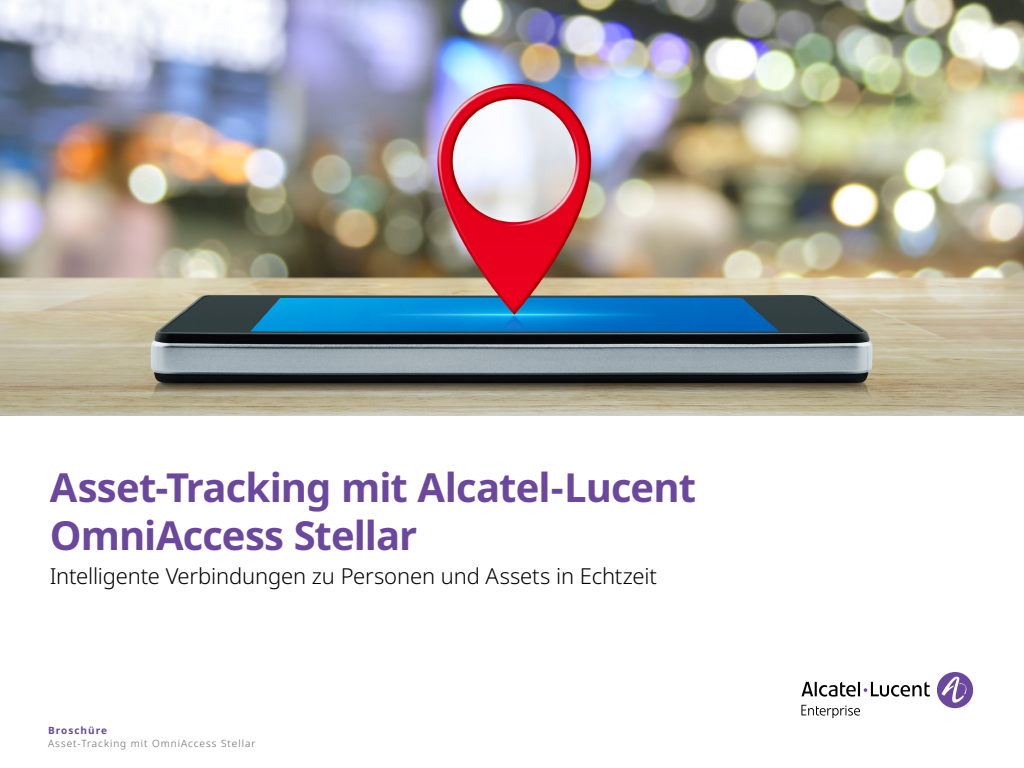
<style>
.page{position:relative;width:1024px;height:768px;background:#fff}
.page>*{position:absolute;margin:0;border:0;box-sizing:border-box;transform-origin:0 0}
.t1{font:700 40px/48px "Noto Sans";letter-spacing:-.025em;color:#6b489d}
.t2{font:300 22px "Noto Sans";letter-spacing:-.01em;color:#000}
.t3{font:300 10px "Noto Sans";letter-spacing:.1em;color:#5f636a}
.t4{font:700 10px "Noto Sans";letter-spacing:.1em;color:#6b489d}
</style>
<div class="page">
<svg style="left:801px;top:672px;width:172px;height:46px"></svg>
<img style="left:0;top:0;width:1024px;height:416px">
<h1 class="t1" style="left:50px;top:464px;width:648px">Asset-Tracking mit Alcatel-Lucent<br>OmniAccess Stellar</h1>
<p class="t2" style="left:50px;top:560px;width:609px">Intelligente Verbindungen zu Personen und Assets in Echtzeit</p>
<p class="t4" style="left:48px;top:724px;width:60px">Broschüre</p>
<p class="t3" style="left:48px;top:737px;width:209px">Asset-Tracking mit OmniAccess Stellar</p>
</div>
